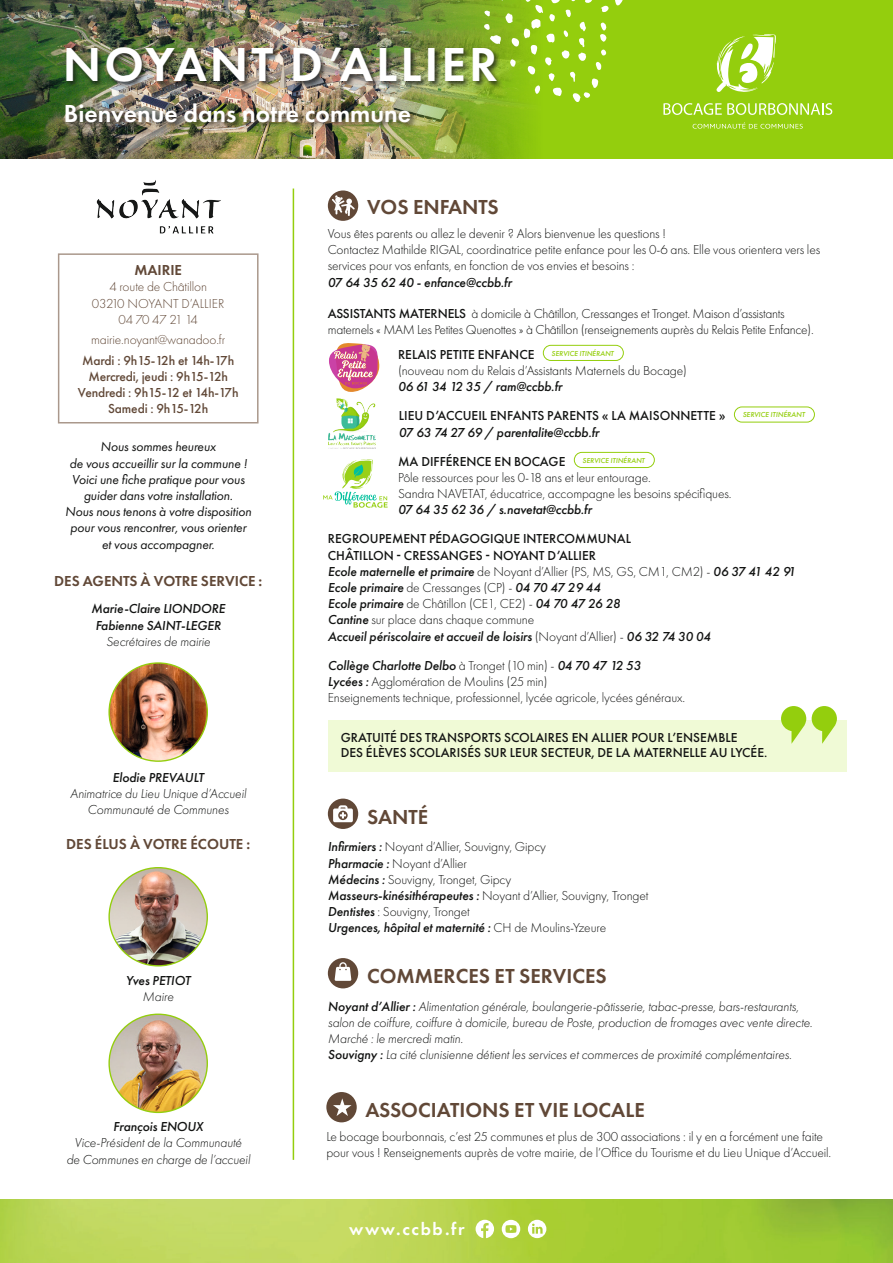
<style>
.page{position:relative;width:893px;height:1263px;background:#fff}
.page>*{position:absolute;margin:0;border:0;box-sizing:border-box;transform-origin:0 0}
.t1{font:600 49.5px "Futura PT";letter-spacing:.06em;color:#fff}
.t2{font:600 25.5px "Futura PT";color:#fff}
.t3{font:600 21px "Futura PT";color:#614837}
.t4{font:600 18px "Futura PT";letter-spacing:.09em;color:#fff}
.t5{font:600 15px "Futura PT";color:#614837}
.t6{font:300 13.5px/16.2px "Futura PT";letter-spacing:-.01em;color:#131413}
.t7{font:italic 500 13.5px/16.2px "Futura PT";letter-spacing:-.01em;color:#131413}
.t8{font:italic 300 13.5px/16.2px "Futura PT";letter-spacing:-.01em;color:#131413;text-align:center}
.t9{font:500 13.5px/15px "Futura PT";color:#131413}
.t10{font:italic 13.5px/16.2px "Futura PT";letter-spacing:-.01em;color:#131413;text-align:center}
.t11{font:500 13.5px/16.2px "Futura PT";letter-spacing:-.01em;color:#614837;text-align:center}
.t12{font:300 13.5px/16.2px "Futura PT";letter-spacing:-.01em;color:#614837;text-align:center}
.t13{font:italic 500 7.5px "Futura PT";color:#94ce0d}
.s1{font-weight:500}
.s2{font-style:normal}
.s3{font-weight:300;font-style:normal}
.s4{font-weight:500;font-style:italic}
</style>
<div class="page">
<img style="left:0;top:1199px;width:893px;height:64px">
<div style="left:0;top:0;width:893px;height:159px;background:#94ce0d"></div>
<img style="left:0;top:0;width:528px;height:159px">
<div style="left:65px;top:47px;width:439px;height:42px;background:#131413;opacity:.75"></div>
<div style="left:65px;top:102px;width:352px;height:27px;background:#131413;opacity:.75"></div>
<div style="left:58px;top:253px;width:201px;height:170px;border:2px solid #aa988c"></div>
<div style="left:328px;top:190px;width:30px;height:31px;background:#614837;border-radius:50%"></div>
<svg style="left:332px;top:195px;width:23px;height:21px"></svg>
<div style="left:328px;top:798px;width:30px;height:31px;background:#614837;border-radius:50%"></div>
<svg style="left:333px;top:805px;width:20px;height:17px"></svg>
<div style="left:328px;top:958px;width:30px;height:30px;background:#614837;border-radius:50%"></div>
<svg style="left:335px;top:962px;width:16px;height:19px"></svg>
<div style="left:326px;top:1092px;width:31px;height:30px;background:#614837;border-radius:50%"></div>
<svg style="left:333px;top:1098px;width:19px;height:18px"></svg>
<div style="left:543px;top:345px;width:81px;height:16px;border:1px solid #94ce0d;border-radius:8px"></div>
<div style="left:734px;top:407px;width:81px;height:15px;border:1px solid #94ce0d;border-radius:8px"></div>
<div style="left:574px;top:452px;width:81px;height:16px;border:1px solid #94ce0d;border-radius:8px"></div>
<img style="left:109px;top:868px;width:98px;height:98px;border-radius:49px">
<img style="left:109px;top:663px;width:98px;height:98px;border-radius:49px">
<img style="left:109px;top:1014px;width:98px;height:98px;border-radius:49px">
<svg style="left:528px;top:1220px;width:18px;height:18px"></svg>
<svg style="left:502px;top:1220px;width:18px;height:18px"></svg>
<svg style="left:476px;top:1220px;width:18px;height:18px"></svg>
<img style="left:328px;top:399px;width:47px;height:49px">
<svg style="left:323px;top:459px;width:65px;height:49px"></svg>
<svg style="left:329px;top:343px;width:50px;height:49px"></svg>
<svg style="left:693px;top:122px;width:110px;height:7px"></svg>
<svg style="left:663px;top:103px;width:169px;height:12px"></svg>
<svg style="left:716px;top:34px;width:60px;height:58px"></svg>
<hr style="left:293px;top:189px;width:1px;height:971px;background:#94ce0d">
<div style="left:328px;top:720px;width:518px;height:51px;background:#f0fad6"></div>
<svg style="left:781px;top:706px;width:25px;height:38px"></svg>
<svg style="left:812px;top:706px;width:25px;height:38px"></svg>
<svg style="left:615px;top:0;width:8px;height:5px"></svg>
<svg style="left:484px;top:0;width:125px;height:102px"></svg>
<img style="left:96px;top:180px;width:125px;height:54px">
<h1 class="t1" style="left:63px;top:34px;width:436px">NOYANT D’ALLIER</h1>
<h2 class="t2" style="left:64px;top:97px;width:349px">Bienvenue dans notre commune</h2>
<p class="t5" style="left:134px;top:261px;width:49px">MAIRIE</p>
<p class="t12" style="left:92px;top:279px;width:134px">4 route de Châtillon<br>03210 NOYANT D’ALLIER<br>04 70 47 21 14</p>
<p class="t12" style="left:91px;top:332px;width:136px">mairie.noyant@wanadoo.fr</p>
<p class="t11" style="left:78px;top:352px;width:162px">Mardi : 9h15-12h et 14h-17h<br>Mercredi, jeudi : 9h15-12h<br>Vendredi : 9h15-12 et 14h-17h<br>Samedi : 9h15-12h</p>
<p class="t10" style="left:65px;top:439px;width:188px">Nous sommes heureux<br>de vous accueillir sur la commune !<br>Voici une fiche pratique pour vous guider dans votre installation.<br>Nous nous tenons à votre disposition pour vous rencontrer, vous orienter et vous accompagner.</p>
<p class="t5" style="left:54px;top:572px;width:210px">DES AGENTS À VOTRE SERVICE :</p>
<p class="t7" style="left:91px;top:601px;width:136px;text-align:center">Marie-Claire LIONDORE<br>Fabienne SAINT-LEGER</p>
<p class="t8" style="left:106px;top:633px;width:106px">Secrétaires de mairie</p>
<p class="t7" style="left:113px;top:769px;width:93px">Elodie PREVAULT</p>
<p class="t8" style="left:70px;top:786px;width:178px">Animatrice du Lieu Unique d’Accueil<br>Communauté de Communes</p>
<p class="t5" style="left:66px;top:834px;width:186px">DES ÉLUS À VOTRE ÉCOUTE :</p>
<p class="t7" style="left:126px;top:972px;width:66px">Yves PETIOT</p>
<p class="t8" style="left:143px;top:988px;width:33px">Maire</p>
<p class="t7" style="left:113px;top:1118px;width:92px">François ENOUX</p>
<p class="t8" style="left:66px;top:1135px;width:185px">Vice-Président de la Communauté de Communes en charge de l’accueil</p>
<h3 class="t3" style="left:367px;top:194px;width:133px">VOS ENFANTS</h3>
<p class="t6" style="left:328px;top:225px;width:494px">Vous êtes parents ou allez le devenir ? Alors bienvenue les questions !<br>Contactez Mathilde RIGAL, coordinatrice petite enfance pour les 0-6 ans. Elle vous orientera vers les services pour vos enfants, en fonction de vos envies et besoins :</p>
<p class="t7" style="left:328px;top:274px;width:185px">07 64 35 62 40 - enfance@ccbb.fr</p>
<p class="t6" style="left:328px;top:305px;width:487px"><span class="s1">ASSISTANTS MATERNELS</span> à domicile à Châtillon, Cressanges et Tronget. Maison d’assistants maternels « MAM Les Petites Quenottes » à Châtillon (renseignements auprès du Relais Petite Enfance).</p>
<p class="t9" style="left:398px;top:347px;width:138px">RELAIS PETITE ENFANCE</p>
<p class="t13" style="left:552px;top:349px;width:64px">SERVICE ITINÉRANT</p>
<p class="t6" style="left:398px;top:362px;width:290px">(nouveau nom du Relais d’Assistants Maternels du Bocage)</p>
<p class="t7" style="left:398px;top:379px;width:166px">06 61 34 12 35 / ram@ccbb.fr</p>
<p class="t9" style="left:399px;top:408px;width:328px">LIEU D’ACCUEIL ENFANTS PARENTS « LA MAISONNETTE »</p>
<p class="t13" style="left:743px;top:410px;width:64px">SERVICE ITINÉRANT</p>
<p class="t7" style="left:399px;top:424px;width:202px">07 63 74 27 69 / parentalite@ccbb.fr</p>
<p class="t9" style="left:398px;top:454px;width:169px">MA DIFFÉRENCE EN BOCAGE</p>
<p class="t13" style="left:583px;top:456px;width:64px">SERVICE ITINÉRANT</p>
<p class="t6" style="left:398px;top:469px;width:335px">Pôle ressources pour les 0-18 ans et leur entourage.<br>Sandra NAVETAT, éducatrice, accompagne les besoins spécifiques.</p>
<p class="t7" style="left:398px;top:502px;width:195px">07 64 35 62 36 / s.navetat@ccbb.fr</p>
<p class="t7" style="left:328px;top:531px;width:470px"><span class="s2">REGROUPEMENT PÉDAGOGIQUE INTERCOMMUNAL<br>CHÂTILLON - CRESSANGES - NOYANT D’ALLIER<br></span>Ecole maternelle et primaire <span class="s3">de Noyant d’Allier (PS, MS, GS, CM1, CM2) -</span> 06 37 41 42 91<br>Ecole primaire <span class="s3">de Cressanges (CP) -</span> 04 70 47 29 44<br>Ecole primaire <span class="s3">de Châtillon (CE1, CE2) -</span> 04 70 47 26 28<br>Cantine <span class="s3">sur place dans chaque commune<br></span>Accueil périscolaire et accueil de loisirs <span class="s3">(Noyant d’Allier) -</span> 06 32 74 30 04</p>
<p class="t6" style="left:328px;top:657px;width:359px"><span class="s4">Collège Charlotte Delbo</span> à Tronget (10 min) - <span class="s4">04 70 47 12 53<br>Lycées :</span> Agglomération de Moulins (25 min)<br>Enseignements technique, professionnel, lycée agricole, lycées généraux.</p>
<p class="t9" style="left:341px;top:730px;width:428px">GRATUITÉ DES TRANSPORTS SCOLAIRES EN ALLIER POUR L’ENSEMBLE<br>DES ÉLÈVES SCOLARISÉS SUR LEUR SECTEUR, DE LA MATERNELLE AU LYCÉE.</p>
<h3 class="t3" style="left:367px;top:803px;width:63px">SANTÉ</h3>
<p class="t6" style="left:328px;top:839px;width:322px"><span class="s4">Infirmiers :</span> Noyant d’Allier, Souvigny, Gipcy<br><span class="s4">Pharmacie :</span> Noyant d’Allier<br><span class="s4">Médecins :</span> Souvigny, Tronget, Gipcy <span class="s4">Masseurs-kinésithérapeutes :</span> Noyant d’Allier, Souvigny, Tronget <span class="s4">Dentistes</span> : Souvigny, Tronget<br><span class="s4">Urgences, hôpital et maternité :</span> CH de Moulins-Yzeure</p>
<h3 class="t3" style="left:367px;top:963px;width:241px">COMMERCES ET SERVICES</h3>
<p class="t8" style="left:328px;top:998px;width:486px;text-align:left"><span class="s1">Noyant d’Allier :</span> Alimentation générale, boulangerie-pâtisserie, tabac-presse, bars-restaurants, salon de coiffure, coiffure à domicile, bureau de Poste, production de fromages avec vente directe.<br>Marché : le mercredi matin.<br><span class="s1">Souvigny :</span> La cité clunisienne détient les services et commerces de proximité complémentaires.</p>
<h3 class="t3" style="left:366px;top:1097px;width:281px">ASSOCIATIONS ET VIE LOCALE</h3>
<p class="t6" style="left:326px;top:1128px;width:506px">Le bocage bourbonnais, c’est 25 communes et plus de 300 associations : il y en a forcément une faite pour vous ! Renseignements auprès de votre mairie, de l’Office du Tourisme et du Lieu Unique d’Accueil.</p>
<h3 class="t4" style="left:349px;top:1218px;width:117px">www.ccbb.fr</h3>
</div>
